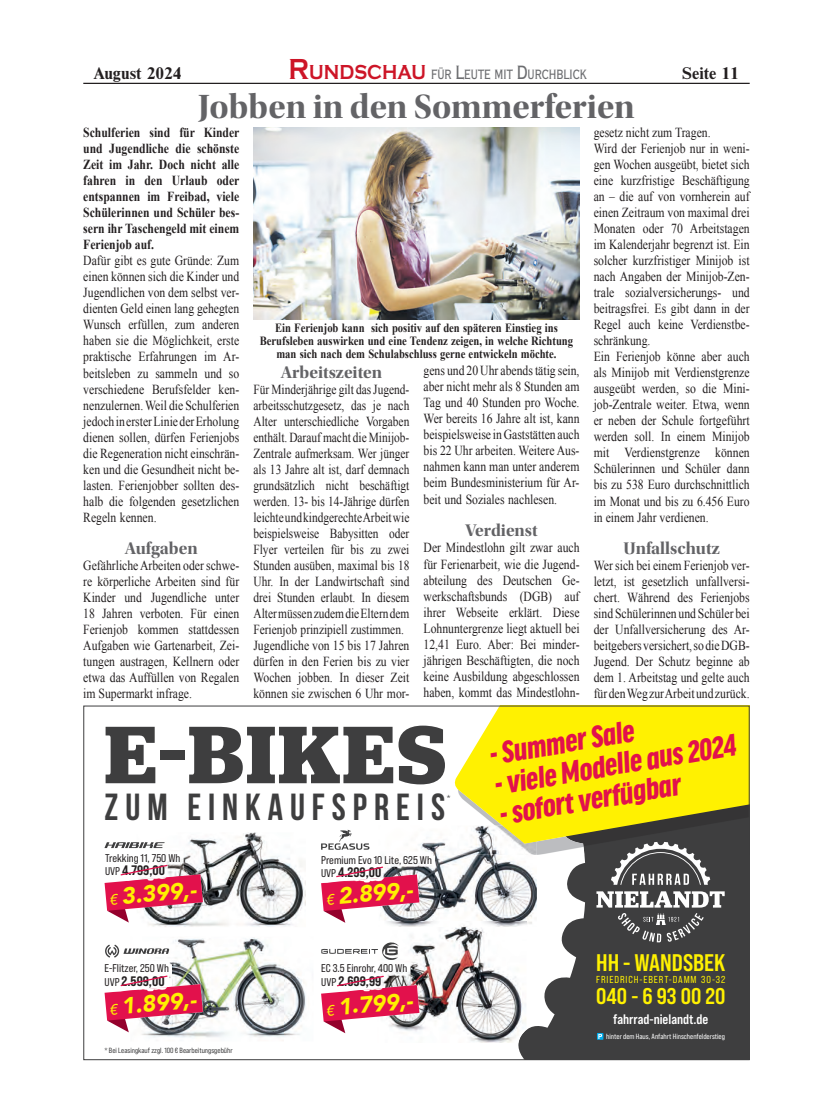
<style>
.page{position:relative;width:833px;height:1117px;background:#fff}
.page>*{position:absolute;margin:0;border:0;box-sizing:border-box;transform-origin:0 0}
.t1{font:700 84.88px "Jubilat";letter-spacing:.02em;color:#3e3e3f}
.t2{font:700 37.5px "Bebas Neue";letter-spacing:.185em;color:#3e3e3f}
.t3{font:35px "Utopia Std Bold Disp";color:#636366}
.t4{font:italic 900 condensed 32.88px "Good Headline Pro";color:#e2114c}
.t5{font:24px "Bebas Neue Pro Sm E Bd";color:#fff101}
.t6{font:italic 900 23px "Avenir";color:#fff101}
.t7{font:22.75px "Bebas Neue Pro Sm E Bd";color:#fff101}
.t8{font:17.5px "Utopia Std Bold Disp";color:#636366}
.t9{font:700 17.5px "Nimbus Rom D";color:#231f20}
.t10{font:500 14px "Copperplate Con";color:#6c6d70;scale:.85 1}
.t11{font:13.75px/16px "Times New Roman";color:#231f20;text-align:justify;scale:.85 1}
.t12{font:13.75px/16px "Times New Roman";color:#231f20;scale:.83 1}
.t13{font:700 13.75px/16px "Times New Roman";color:#231f20;text-align:justify;scale:.85 1}
.t14{font:13.75px "Bebas Neue Pro Sm E Eb";color:#231f20}
.t15{font:13.75px "Bebas Neue Pro Sm E Bd";color:#fff}
.t16{font:700 12.5px/12.9px "Times New Roman";color:#231f20;text-align:center;scale:.85 1}
.t17{font:11.25px "Bebas Neue Pro Sm E Rg";color:#231f20}
.t18{font:10.12px "Bebas Neue Pro Sm E Rg";letter-spacing:.09em;color:#fff101}
.t19{font:8.75px "Bebas Neue Pro Sm E Rg";color:#3e3e3f}
.t20{font:7.5px "Bebas Neue Pro Sm E Rg";color:#3e3e3f}
.t21{font:7.5px "Bebas Neue Pro Sm E Rg";color:#fff}
.s1{font-family:"Copperplate";font-weight:700;font-size:30px;color:#cd1527}
.s2{font-family:"Copperplate";font-weight:700;font-size:21px;color:#cd1527}
.s3{font-size:20px}
.s4{font-family:"Zurich BT";font-weight:300}
.s5{font-family:"Bebas Neue Pro Sm E Rg";font-size:11.25px}
.s6{font-weight:500;font-size:14.75px}
</style>
<div class="page">
<hr style="left:83px;top:83px;width:666px;height:1px;background:#231f20">
<img style="left:253px;top:128px;width:326px;height:191px">
<div style="left:83px;top:705px;width:666px;height:354px;background:#3e3e3f"></div>
<svg style="left:85px;top:707px;width:500px;height:350px;background:#f1f1f1"></svg>
<img style="left:130px;top:936px;width:183px;height:105px">
<img style="left:537px;top:843px;width:47px;height:11px">
<svg style="left:454px;top:707px;width:293px;height:136px;background:#eade18"></svg>
<svg style="left:611px;top:841px;width:99px;height:43px"></svg>
<svg style="left:596px;top:891px;width:128px;height:51px"></svg>
<svg style="left:597px;top:1032px;width:6px;height:7px"></svg>
<svg style="left:598px;top:1033px;width:4px;height:5px"></svg>
<img style="left:378px;top:922px;width:148px;height:120px">
<img style="left:379px;top:825px;width:158px;height:101px">
<img style="left:457px;top:825px;width:80px;height:29px">
<img style="left:502px;top:825px;width:35px;height:18px">
<img style="left:379px;top:921px;width:147px;height:5px">
<img style="left:137px;top:832px;width:169px;height:94px">
<img style="left:102px;top:849px;width:81px;height:31px">
<svg style="left:104px;top:842px;width:61px;height:5px"></svg>
<img style="left:318px;top:960px;width:60px;height:31px">
<img style="left:378px;top:960px;width:32px;height:14px">
<svg style="left:321px;top:942px;width:78px;height:17px"></svg>
<svg style="left:105px;top:863px;width:98px;height:59px;background:#d97491"></svg>
<svg style="left:321px;top:829px;width:48px;height:20px"></svg>
<img style="left:318px;top:851px;width:117px;height:31px">
<svg style="left:321px;top:865px;width:98px;height:57px;background:#de7795"></svg>
<svg style="left:321px;top:974px;width:98px;height:58px;background:#e07896"></svg>
<svg style="left:105px;top:944px;width:64px;height:13px"></svg>
<img style="left:101px;top:960px;width:71px;height:31px">
<svg style="left:105px;top:974px;width:98px;height:58px;background:#da7491"></svg>
<p class="t9" style="left:94px;top:61px;width:89px">August 2024</p>
<p class="t10" style="left:289px;top:67px;width:352px"><span class="s1">R</span><span class="s2">UNDSCHAU</span> FÜR <span class="s3">L</span>EUTE MIT <span class="s3">D</span>URCHBLICK</p>
<p class="t9" style="left:682px;top:61px;width:58px">Seite 11</p>
<h3 class="t3" style="left:198px;top:87px;width:438px">Jobben in den Sommerferien</h3>
<p class="t13" style="left:83px;top:124px;width:185px">Schulferien sind für Kinder und Jugendliche die schönste Zeit im Jahr. Doch nicht alle fahren in den Urlaub oder entspannen im Freibad, viele Schülerinnen und Schüler bes&shy;sern ihr Taschengeld mit einem Ferienjob auf.</p>
<p class="t11" style="left:83px;top:252px;width:185px">Dafür gibt es gute Gründe: Zum einen können sich die Kinder und Jugendlichen von dem selbst ver&shy;dienten Geld einen lang gehegten Wunsch erfüllen, zum anderen haben sie die Möglichkeit, erste praktische Erfahrungen im Ar&shy;beitsleben zu sammeln und so verschiedene Berufsfelder ken&shy;nenzulernen. Weil die Schulferien jedoch in erster Linie der Erholung dienen sollen, dürfen Ferienjobs die Regeneration nicht einschrän&shy;ken und die Gesundheit nicht be&shy;lasten. Ferienjobber sollten des&shy;halb die folgenden gesetzlichen Regeln kennen.</p>
<p class="t8" style="left:125px;top:538px;width:75px">Aufgaben</p>
<p class="t11" style="left:83px;top:556px;width:185px">Gefährliche Arbeiten oder schwe&shy;re körperliche Arbeiten sind für Kinder und Jugendliche unter 18 Jahren verboten. Für einen Ferienjob kommen stattdessen Aufgaben wie Gartenarbeit, Zei&shy;tungen austragen, Kellnern oder etwa das Auffüllen von Regalen im Supermarkt infrage.</p>
<p class="t16" style="left:260px;top:321px;width:370px">Ein Ferienjob kann sich positiv auf den späteren Einstieg ins<br>Berufsleben auswirken und eine Tendenz zeigen, in welche Richtung man sich nach dem Schulabschluss gerne entwickeln möchte.</p>
<p class="t8" style="left:281px;top:362px;width:103px">Arbeitszeiten</p>
<p class="t12" style="left:253px;top:381px;width:189px">Für Minderjährige gilt das Jugend&shy;arbeitsschutzgesetz, das je nach<br>Alter unterschiedliche Vorgaben enthält. Darauf macht die Minijob-<br>Zentrale aufmerksam. Wer jünger als 13 Jahre alt ist, darf demnach grundsätzlich nicht beschäftigt werden. 13- bis 14-Jährige dürfen leichte und kindgerechte Arbeit wie beispielsweise Babysitten oder<br>Flyer verteilen für bis zu zwei<br>Stunden ausüben, maximal bis 18<br>Uhr. In der Landwirtschaft sind drei Stunden erlaubt. In diesem<br>Alter müssen zudem die Eltern dem<br>Ferienjob prinzipiell zustimmen.<br>Jugendliche von 15 bis 17 Jahren dürfen in den Ferien bis zu vier<br>Wochen jobben. In dieser Zeit können sie zwischen 6 Uhr mor-</p>
<p class="t11" style="left:423px;top:362px;width:185px">gens und 20 Uhr abends tätig sein, aber nicht mehr als 8 Stunden am Tag und 40 Stunden pro Woche.<br>Wer bereits 16 Jahre alt ist, kann beispielsweise in Gaststätten auch bis 22 Uhr arbeiten. Weitere Aus&shy;nahmen kann man unter anderem beim Bundesministerium für Ar&shy;beit und Soziales nachlesen.</p>
<p class="t8" style="left:465px;top:520px;width:74px">Verdienst</p>
<p class="t11" style="left:423px;top:539px;width:185px">Der Mindestlohn gilt zwar auch für Ferienarbeit, wie die Jugend&shy;abteilung des Deutschen Ge&shy;werkschaftsbunds (DGB) auf ihrer Webseite erklärt. Diese Lohnuntergrenze liegt aktuell bei 12,41 Euro. Aber: Bei minder&shy;jährigen Beschäftigten, die noch keine Ausbildung abgeschlossen haben, kommt das Mindestlohn-</p>
<p class="t11" style="left:593px;top:124px;width:185px;text-align:left">gesetz nicht zum Tragen.<br>Wird der Ferienjob nur in weni&shy;gen Wochen ausgeübt, bietet sich eine kurzfristige Beschäftigung an <span class="s4">–</span> die auf von vornherein auf einen Zeitraum von maximal drei<br>Monaten oder 70 Arbeitstagen im Kalenderjahr begrenzt ist. Ein solcher kurzfristiger Minijob ist nach Angaben der Minijob-Zen&shy;trale sozialversicherungs- und beitragsfrei. Es gibt dann in der<br>Regel auch keine Verdienstbe&shy;schränkung.<br>Ein Ferienjob könne aber auch als Minijob mit Verdienstgrenze ausgeübt werden, so die Mini&shy;job-Zentrale weiter. Etwa, wenn er neben der Schule fortgeführt werden soll. In einem Minijob mit Verdienstgrenze können<br>Schülerinnen und Schüler dann bis zu 538 Euro durchschnittlich im Monat und bis zu 6.456 Euro in einem Jahr verdienen.</p>
<p class="t8" style="left:623px;top:538px;width:98px">Unfallschutz</p>
<p class="t11" style="left:594px;top:557px;width:185px">Wer sich bei einem Ferienjob ver&shy;letzt, ist gesetzlich unfallversi&shy;chert. Während des Ferienjobs sind Schülerinnen und Schüler bei der Unfallversicherung des Ar&shy;beitgebers versichert, so die DGB-Jugend. Der Schutz beginne ab dem 1. Arbeitstag und gelte auch für den Weg zur Arbeit und zurück.</p>
<h1 class="t1" style="left:105px;top:699px;width:344px">E-BIKES</h1>
<h2 class="t2" style="left:105px;top:785px;width:342px">ZUM EINKAUFSPREIS</h2>
<p class="t19" style="left:447px;top:793px;width:5px">*</p>
<p class="t17" style="left:105px;top:851px;width:77px">Trekking 11, 750 Wh</p>
<p class="t14" style="left:105px;top:862px;width:62px"><span class="s5">UVP</span> 4.799,00</p>
<p class="t17" style="left:321px;top:852px;width:112px">Premium Evo 10 Lite, 625 Wh</p>
<p class="t14" style="left:321px;top:864px;width:62px"><span class="s5">UVP</span> 4.299,00</p>
<h3 class="t6" style="left:108px;top:877px;width:89px;rotate:-5deg"><span class="s6">€</span> 3.399,-</h3>
<h3 class="t6" style="left:324px;top:878px;width:89px;rotate:-5deg"><span class="s6">€</span> 2.899,-</h3>
<p class="t17" style="left:105px;top:961px;width:66px">E-Flitzer, 250 Wh</p>
<p class="t14" style="left:105px;top:972px;width:62px"><span class="s5">UVP</span> 2.599,00</p>
<p class="t17" style="left:321px;top:961px;width:87px">EC 3.5 Einrohr, 400 Wh</p>
<p class="t14" style="left:321px;top:972px;width:62px"><span class="s5">UVP</span> 2.699,99</p>
<h3 class="t6" style="left:108px;top:987px;width:89px;rotate:-5deg"><span class="s6">€</span> 1.899,-</h3>
<h3 class="t6" style="left:324px;top:988px;width:89px;rotate:-5deg"><span class="s6">€</span> 1.799,-</h3>
<p class="t20" style="left:104px;top:1045px;width:130px">* Bei Leasingkauf zzgl. 100 € Bearbeitungsgebühr</p>
<h3 class="t4" style="left:487px;top:739px;width:148px;rotate:-10deg">- Summer Sale</h3>
<h3 class="t4" style="left:492px;top:770px;width:246px;rotate:-10deg">- viele Modelle aus 2024</h3>
<h3 class="t4" style="left:497px;top:799px;width:185px;rotate:-10deg">- sofort verfügbar</h3>
<h3 class="t5" style="left:596px;top:947px;width:131px">HH - WANDSBEK</h3>
<p class="t18" style="left:596px;top:973px;width:131px">FRIEDRICH-EBERT-DAMM 30-32</p>
<h3 class="t7" style="left:596px;top:981px;width:131px">040 - 6 93 00 20</h3>
<p class="t15" style="left:613px;top:1010px;width:97px">fahrrad-nielandt.de</p>
<p class="t21" style="left:606px;top:1031px;width:120px">hinter dem Haus, Anfahrt Hinschenfelderstieg</p>
</div>
